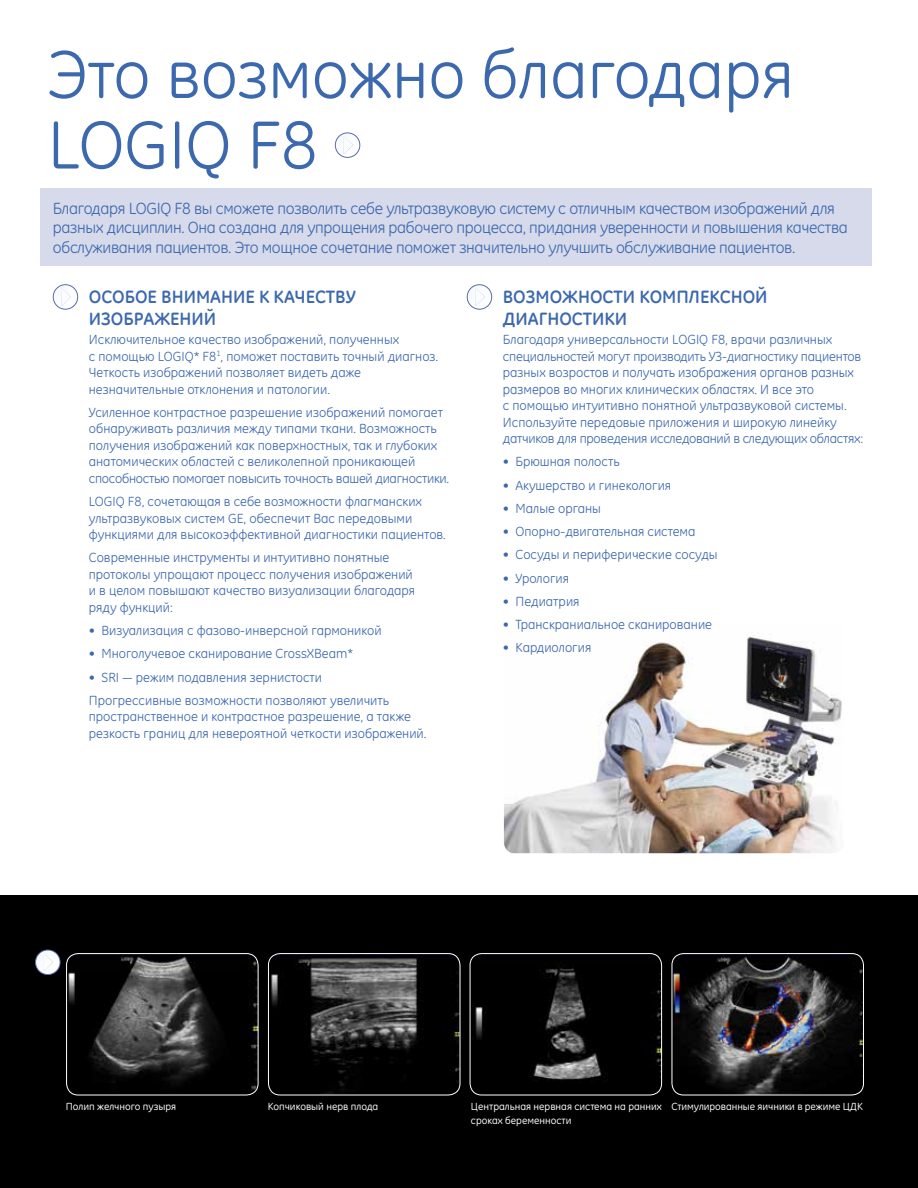
<style>
.page{position:relative;width:918px;height:1188px;background:#fff}
.page>*{position:absolute;margin:0;border:0;box-sizing:border-box;transform-origin:0 0}
.t1{font:69px/70.5px "GE Inspira Cyr";color:#3c68ae}
.t2{font:700 18px/22.5px "GE Inspira";color:#3c68ae}
.t3{font:16.5px/19.5px "GE Inspira Cyr";letter-spacing:-.02em;color:#3c68ae}
.t4{font:13.5px/16.5px "GE Inspira Cyr";color:#3c68ae}
.t5{font:13.5px/16.5px "GE Inspira";color:#3c68ae}
.t6{font:10.5px/13.5px "GE Inspira Book Cyr";color:#fff}
.s1{font-family:"GE Inspira Cyr"}
</style>
<div class="page">
<div style="left:0;top:896px;width:918px;height:292px;background:#000"></div>
<img style="left:67px;top:954px;width:191px;height:141px">
<div style="left:66px;top:953px;width:193px;height:142px;border:1px solid #fff;border-radius:12px"></div>
<img style="left:673px;top:954px;width:191px;height:141px">
<div style="left:671px;top:953px;width:193px;height:142px;border:1px solid #fff;border-radius:12px"></div>
<img style="left:470px;top:954px;width:192px;height:136px">
<div style="left:470px;top:953px;width:192px;height:142px;border:1px solid #fff;border-radius:12px"></div>
<img style="left:268px;top:954px;width:192px;height:141px">
<div style="left:268px;top:953px;width:193px;height:142px;border:1px solid #fff;border-radius:12px"></div>
<svg style="left:36px;top:950px;width:24px;height:25px"></svg>
<div style="left:35px;top:950px;width:25px;height:25px;border:1px solid #5c6cac;border-radius:50%"></div>
<svg style="left:44px;top:953px;width:9px;height:18px"></svg>
<svg style="left:53px;top:285px;width:25px;height:24px"></svg>
<div style="left:53px;top:285px;width:25px;height:24px;border:1px solid #5c6cac;border-radius:50%"></div>
<svg style="left:62px;top:288px;width:9px;height:18px"></svg>
<svg style="left:467px;top:285px;width:25px;height:24px"></svg>
<div style="left:467px;top:285px;width:25px;height:24px;border:1px solid #5c6cac;border-radius:50%"></div>
<svg style="left:476px;top:288px;width:9px;height:18px"></svg>
<img style="left:505px;top:635px;width:337px;height:217px">
<div style="left:503px;top:623px;width:342px;height:231px;border:1px solid #fff;border-radius:12px"></div>
<div style="left:40px;top:188px;width:832px;height:78px;background:#d6daea"></div>
<svg style="left:335px;top:133px;width:25px;height:24px"></svg>
<div style="left:335px;top:133px;width:25px;height:24px;border:1px solid #5c6cac;border-radius:50%"></div>
<svg style="left:344px;top:136px;width:9px;height:18px"></svg>
<h1 class="t1" style="left:48px;top:39px;width:748px">Это возможно благодаря<br>LOGIQ F8</h1>
<p class="t3" style="left:53px;top:198px;width:796px">Благодаря LOGIQ F8 вы сможете позволить себе ультразвуковую систему с отличным качеством изображений для разных дисциплин. Она создана для упрощения рабочего процесса, придания уверенности и повышения качества обслуживания пациентов. Это мощное сочетание поможет значительно улучшить обслуживание пациентов.</p>
<h2 class="t2" style="left:89px;top:285px;width:268px">ОСОБОЕ ВНИМАНИЕ К КАЧЕСТВУ<br>ИЗОБРАЖЕНИЙ</h2>
<p class="t4" style="left:89px;top:331px;width:351px">Исключительное качество изображений, полученных<br>с помощью LOGIQ* F8<sup>1</sup>, поможет поставить точный диагноз.<br>Четкость изображений позволяет видеть даже незначительные отклонения и патологии.</p>
<p class="t4" style="left:89px;top:404px;width:362px">Усиленное контрастное разрешение изображений помогает обнаруживать различия между типами ткани. Возможность получения изображений как поверхностных, так и глубоких анатомических областей с великолепной проникающей способностью помогает повысить точность вашей диагностики.</p>
<p class="t4" style="left:89px;top:493px;width:359px">LOGIQ F8, сочетающая в себе возможности флагманских ультразвуковых систем GE, обеспечит Вас передовыми функциями для высокоэффективной диагностики пациентов.</p>
<p class="t4" style="left:89px;top:549px;width:328px">Современные инструменты и интуитивно понятные протоколы упрощают процесс получения изображений и в целом повышают качество визуализации благодаря ряду функций:</p>
<p class="t4" style="left:89px;top:622px;width:294px">• Визуализация с фазово-инверсной гармоникой</p>
<p class="t4" style="left:89px;top:645px;width:266px">• Многолучевое сканирование CrossXBeam*</p>
<p class="t4" style="left:89px;top:665px;width:302px;line-height:23.2px">• SRI — режим подавления зернистости<br>Прогрессивные возможности позволяют увеличить</p>
<p class="t4" style="left:89px;top:708px;width:339px">пространственное и контрастное разрешение, а также резкость границ для невероятной четкости изображений.</p>
<h2 class="t2" style="left:503px;top:285px;width:266px">ВОЗМОЖНОСТИ КОМПЛЕКСНОЙ<br>ДИАГНОСТИКИ</h2>
<p class="t4" style="left:503px;top:331px;width:360px">Благодаря универсальности LOGIQ F8, врачи различных специальностей могут производить УЗ-диагностику пациентов</p>
<p class="t5" style="left:503px;top:364px;width:353px"><span class="s1">разных возро</span>стов и получать изображения органов разных размеров во многих клинических областях. И в<span class="s1">се это</span></p>
<p class="t4" style="left:503px;top:397px;width:362px">с помощью интуитивно понятной ультразвуковой системы.<br>Используйте передовые приложения и широкую линейку датчиков для проведения исследований в следующих областях:</p>
<p class="t4" style="left:503px;top:453px;width:118px">• Брюшная полость</p>
<p class="t4" style="left:503px;top:477px;width:170px">• Акушерство и гинекология</p>
<p class="t4" style="left:503px;top:500px;width:100px">• Малые органы</p>
<p class="t4" style="left:503px;top:523px;width:194px">• Опорно-двигательная система</p>
<p class="t4" style="left:503px;top:546px;width:216px">• Сосуды и периферические сосуды</p>
<p class="t4" style="left:503px;top:570px;width:68px">• Урология</p>
<p class="t4" style="left:503px;top:593px;width:78px">• Педиатрия</p>
<p class="t4" style="left:503px;top:616px;width:211px">• Транскраниальное сканирование</p>
<p class="t4" style="left:503px;top:639px;width:90px">• Кардиология</p>
<p class="t6" style="left:268px;top:1099px;width:112px">Копчиковый нерв плода</p>
<p class="t6" style="left:671px;top:1099px;width:193px">Стимулированные яичники в режиме ЦДК</p>
<p class="t6" style="left:66px;top:1099px;width:112px">Полип желчного пузыря</p>
<p class="t6" style="left:471px;top:1100px;width:192px">Центральная нервная система на ранних сроках беременности</p>
</div>
